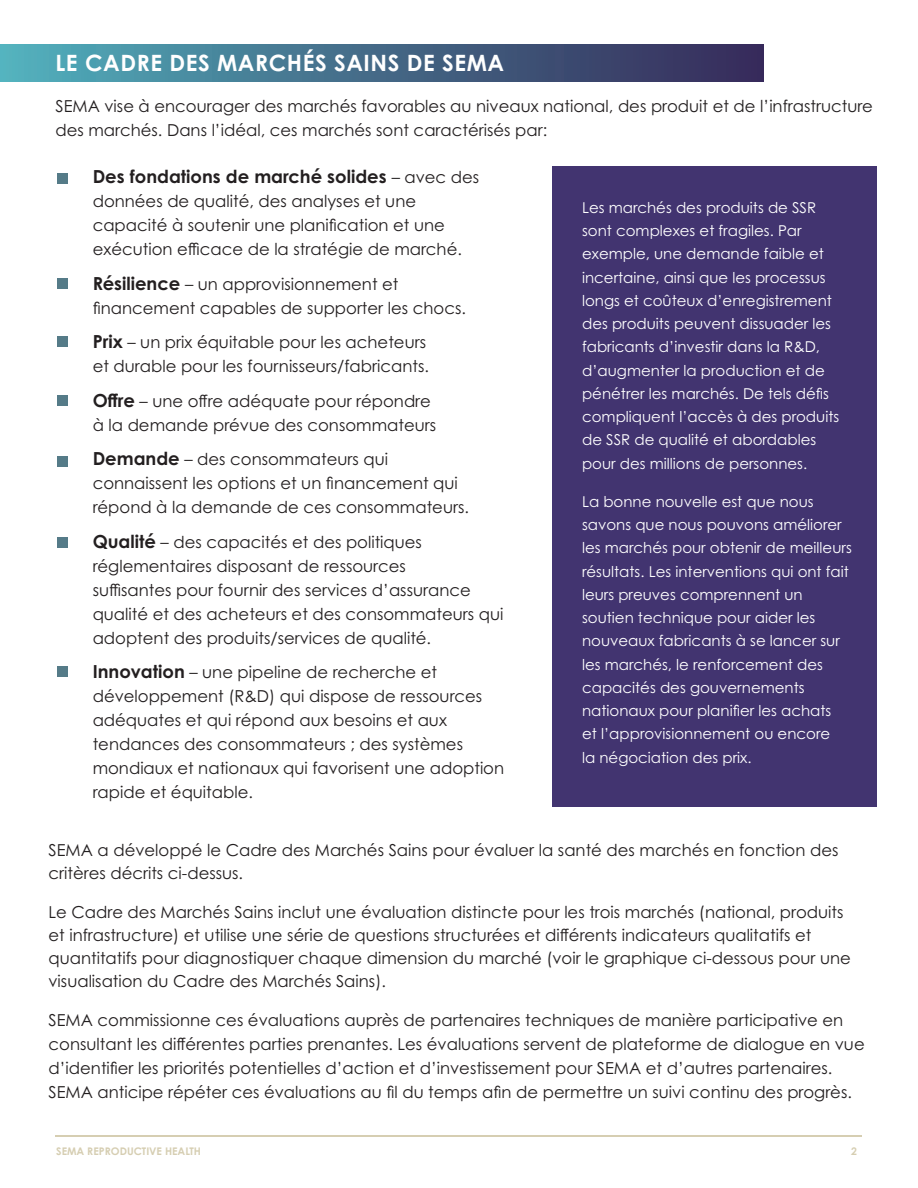
<style>
.page{position:relative;width:918px;height:1188px;background:#fff}
.page>*{position:absolute;margin:0;border:0;box-sizing:border-box;transform-origin:0 0}
.Heading{font:700 22.5px "Century Gothic Pro";letter-spacing:.025em;color:#fff}
.t1{font:700 18px "Century Gothic Pro";color:#231f20}
.Heading-2{font:16.5px/24px "Century Gothic Pro";color:#231f20}
.Heading-3{font:15px/23.2px "Century Gothic Pro";color:#fff}
.t2{font:700 10.5px "Century Gothic Pro";color:#d6ceb2}
.s1{font-weight:400;font-size:16.5px}
.s2{font-weight:700;font-size:18px}
</style>
<div class="page">
<div style="left:552px;top:166px;width:324px;height:640px;background:#423470"></div>
<div style="left:0;top:44px;width:763px;height:37px;background:linear-gradient(to right,#52afbb,#362757)"></div>
<div style="left:57px;top:173px;width:10px;height:10px;background:#557b88"></div>
<div style="left:57px;top:278px;width:10px;height:11px;background:#557b88"></div>
<div style="left:57px;top:336px;width:10px;height:10px;background:#557b88"></div>
<div style="left:57px;top:396px;width:10px;height:10px;background:#557b88"></div>
<div style="left:57px;top:456px;width:11px;height:10px;background:#557b88"></div>
<div style="left:57px;top:537px;width:11px;height:10px;background:#557b88"></div>
<div style="left:57px;top:667px;width:11px;height:10px;background:#557b88"></div>
<hr style="left:55px;top:1135px;width:807px;height:2px;background:#d6ceb2">
<p class="Heading" style="left:56px;top:49px;width:450px">LE CADRE DES MARCHÉS SAINS DE SEMA</p>
<p class="Heading-2" style="left:56px;top:94px;width:819px">SEMA vise à encourager des marchés favorables au niveaux national, des produit et de l’infrastructure des marchés. Dans l’idéal, ces marchés sont caractérisés par:</p>
<p class="t1" style="left:93px;top:166px;width:388px">Des fondations de marché solides <span class="s1">– avec des</span></p>
<p class="Heading-2" style="left:93px;top:189px;width:371px">données de qualité, des analyses et une capacité à soutenir une planification et une exécution efficace de la stratégie de marché.</p>
<p class="Heading-2" style="left:93px;top:272px;width:375px"><span class="s2">Résilience</span> – un approvisionnement et financement capables de supporter les chocs.</p>
<p class="Heading-2" style="left:93px;top:330px;width:338px"><span class="s2">Prix</span> – un prix équitable pour les acheteurs et durable pour les fournisseurs/fabricants.</p>
<p class="Heading-2" style="left:93px;top:389px;width:345px"><span class="s2">Offre</span> – une offre adéquate pour répondre à la demande prévue des consommateurs</p>
<p class="Heading-2" style="left:93px;top:447px;width:378px"><span class="s2">Demande</span> – des consommateurs qui connaissent les options et un financement qui répond à la demande de ces consommateurs.</p>
<p class="Heading-2" style="left:93px;top:530px;width:412px"><span class="s2">Qualité</span> – des capacités et des politiques réglementaires disposant de ressources<br>suffisantes pour fournir des services d’assurance qualité et des acheteurs et des consommateurs qui adoptent des produits/services de qualité.</p>
<p class="Heading-2" style="left:93px;top:660px;width:413px"><span class="s2">Innovation</span> – une pipeline de recherche et développement (R&amp;D) qui dispose de ressources adéquates et qui répond aux besoins et aux tendances des consommateurs ; des systèmes mondiaux et nationaux qui favorisent une adoption rapide et équitable.</p>
<p class="Heading-3" style="left:582px;top:196px;width:259px">Les marchés des produits de SSR sont complexes et fragiles. Par exemple, une demande faible et incertaine, ainsi que les processus longs et coûteux d’enregistrement des produits peuvent dissuader les fabricants d’investir dans la R&amp;D, d’augmenter la production et de pénétrer les marchés. De tels défis compliquent l’accès à des produits de SSR de qualité et abordables pour des millions de personnes.</p>
<p class="Heading-3" style="left:582px;top:490px;width:271px">La bonne nouvelle est que nous savons que nous pouvons améliorer les marchés pour obtenir de meilleurs résultats. Les interventions qui ont fait leurs preuves comprennent un soutien technique pour aider les nouveaux fabricants à se lancer sur les marchés, le renforcement des capacités des gouvernements nationaux pour planifier les achats<br>et l’approvisionnement ou encore<br>la négociation des prix.</p>
<p class="Heading-2" style="left:49px;top:838px;width:791px;line-height:23.2px">SEMA a développé le Cadre des Marchés Sains pour évaluer la santé des marchés en fonction des critères décrits ci-dessus.</p>
<p class="Heading-2" style="left:49px;top:900px;width:804px;line-height:23.2px">Le Cadre des Marchés Sains inclut une évaluation distincte pour les trois marchés (national, produits et infrastructure) et utilise une série de questions structurées et différents indicateurs qualitatifs et quantitatifs pour diagnostiquer chaque dimension du marché (voir le graphique ci-dessous pour une visualisation du Cadre des Marchés Sains).</p>
<p class="Heading-2" style="left:49px;top:1008px;width:818px">SEMA commissionne ces évaluations auprès de partenaires techniques de manière participative en consultant les différentes parties prenantes. Les évaluations servent de plateforme de dialogue en vue d’identifier les priorités potentielles d’action et d’investissement pour SEMA et d’autres partenaires.<br>SEMA anticipe répéter ces évaluations au fil du temps afin de permettre un suivi continu des progrès.</p>
<p class="t2" style="left:56px;top:1145px;width:146px">SEMA REPRODUCTIVE HEALTH</p>
<p class="t2" style="left:851px;top:1145px;width:7px">2</p>
</div>
